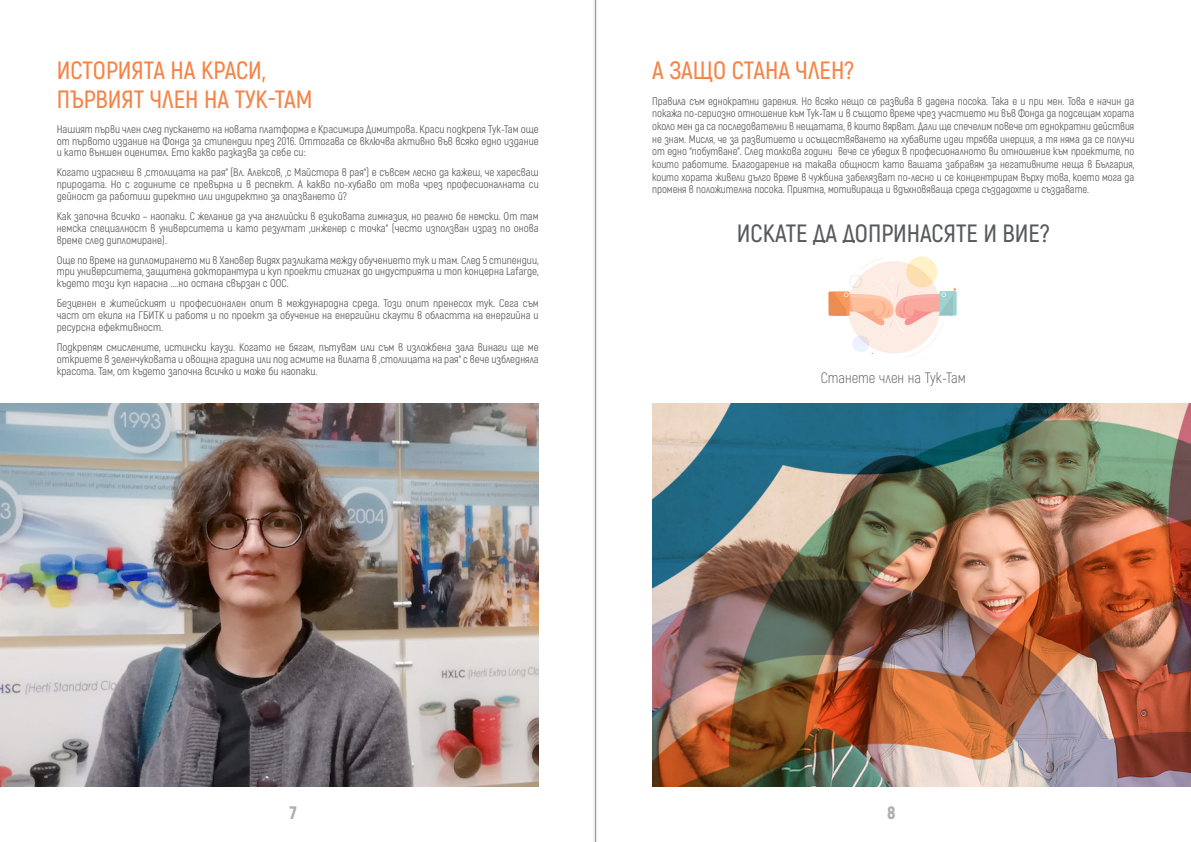
<style>
.page{position:relative;width:1191px;height:842px;background:#fff}
.page>*{position:absolute;margin:0;border:0;box-sizing:border-box;transform-origin:0 0}
.t1{font:600 25px/28.8px "Akrobat";color:#f58345}
.t2{font:600 25px "Akrobat";color:#58595b}
.t3{font:900 18px "Akrobat";color:#afafaf}
.t4{font:300 15px "Akrobat";color:#58595b}
.t5{font:11px/11.9px "Akrobat";color:#58595b;text-align:justify}
</style>
<div class="page">
<img style="left:0;top:404px;width:539px;height:382px">
<img style="left:828px;top:256px;width:129px;height:102px">
<img style="left:652px;top:404px;width:539px;height:382px">
<div style="left:592px;top:0;width:7px;height:842px;background:#f1f1f1"></div>
<hr style="left:595px;top:0;width:1px;height:842px;background:#97999c">
<h1 class="t1" style="left:57px;top:56px;width:257px">Историята на Краси, първият член на Тук-Там</h1>
<p class="t5" style="left:57px;top:123px;width:483px">Нашият първи член след пускането на новата платформа е Красимира Димитрова. Краси подкрепя Тук-Там още от първото издание на Фонда за стипендии през 2016. Оттогава се включва активно във всяко едно издание и като външен оценител. Ето какво разказва за себе си:</p>
<p class="t5" style="left:57px;top:167px;width:483px">Когато израснеш в „столицата на рая“ (Вл. Алексов, „с Майстора в рая“) е съвсем лесно да кажеш, че харесваш природата. Но с годините се превърна и в респект. А какво по-хубаво от това чрез професионалната си дейност да работиш директно или индиректно за опазването й?</p>
<p class="t5" style="left:57px;top:210px;width:483px">Как започна всичко – наопаки. С желание да уча английски в езиковата гимназия, но реално бе немски. От там немска специалност в университета и като резултат „инженер с точка“ (често използван израз по онова време след дипломиране).</p>
<p class="t5" style="left:57px;top:254px;width:483px">Още по време на дипломирането ми в Хановер видях разликата между обучението тук и там. След 5 стипендии, три университета, защитена докторантура и куп проекти стигнах до индустрията и топ концерна Lafarge, където този куп нарасна ....но остана свързан с ООС.</p>
<p class="t5" style="left:57px;top:297px;width:483px">Безценен е житейският и професионален опит в международна среда. Този опит пренесох тук. Сега съм част от екипа на ГБИТК и работя и по проект за обучение на енергийни скаути в областта на енергийна и ресурсна ефективност.</p>
<p class="t5" style="left:57px;top:341px;width:483px">Подкрепям смислените, истински каузи. Когато не бягам, пътувам или съм в изложбена зала винаги ще ме откриете в зеленчуковата и овощна градина или под асмите на вилата в „столицата на рая“ с вече избледняла красота. Там, от където започна всичко и може би наопаки.</p>
<h1 class="t1" style="left:652px;top:56px;width:203px">А защо стана член?</h1>
<p class="t5" style="left:652px;top:95px;width:483px;line-height:12.6px">Правила съм еднократни дарения. Но всяко нещо се развива в дадена посока. Така е и при мен. Това е начин да покажа по-сериозно отношение към Тук-Там и в същото време чрез участието ми във Фонда да подсещам хората около мен да са последователни в нещатата, в които вярват. Дали ще спечелим повече от еднократни действия не знам. Мисля, че за развитието и осъществяването на хубавите идеи трябва инерция, а тя няма да се получи от едно “побутване”. След толкова години вече се убедих в професионалното ви отношение към проектите, по които работите. Благодарение на такава общност като вашата забравям за негативните неща в България, които хората живели дълго време в чужбина забелязват по-лесно и се концентрирам върху това, което мога да променя в положителна посока. Приятна, мотивираща и вдъхновяваща среда създадохте и създавате.</p>
<h1 class="t2" style="left:737px;top:218px;width:314px">Искате да допринасяте и вие?</h1>
<h3 class="t4" style="left:820px;top:369px;width:147px">Станете член на Тук-Там</h3>
<h2 class="t3" style="left:290px;top:801px;width:8px">7</h2>
<h2 class="t3" style="left:887px;top:801px;width:10px">8</h2>
</div>
